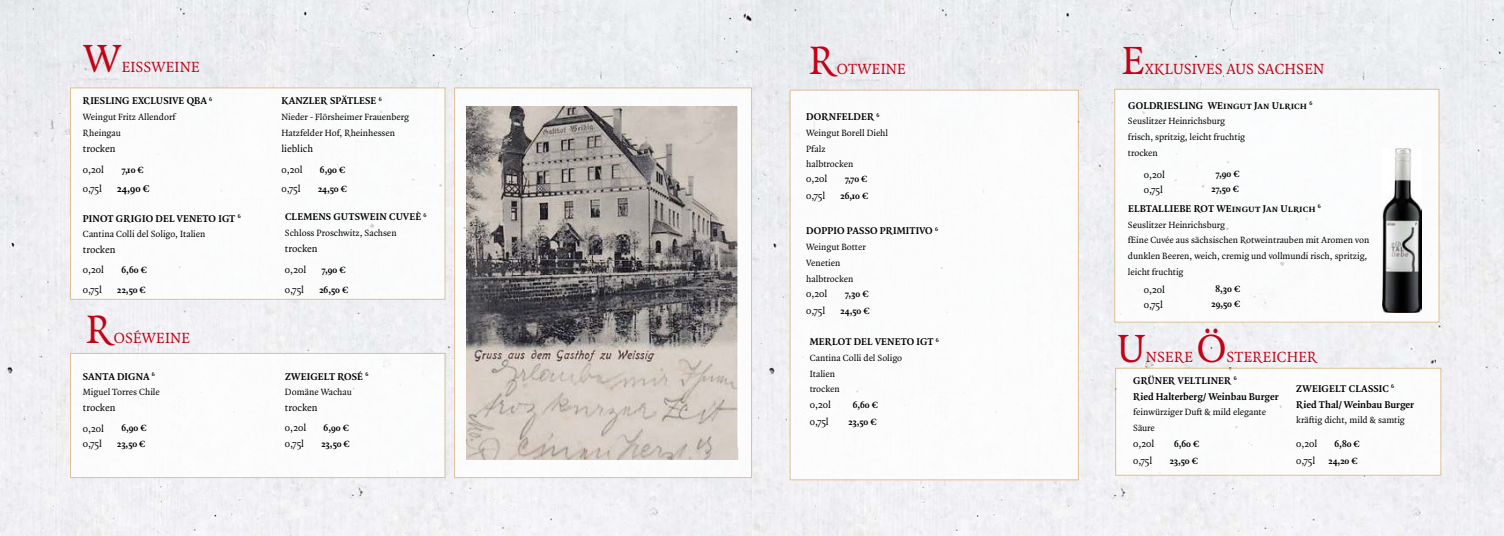
<style>
.page{position:relative;width:1504px;height:536px;background:#fff}
.page>*{position:absolute;margin:0;border:0;box-sizing:border-box;transform-origin:0 0}
.t1{font:42px "Quadraat Pro";color:#c00418}
.t2{font:15.75px "Quadraat Pro";letter-spacing:.01em;color:#c00418}
.t3{font:700 10.5px/15.8px "Quadraat Pro";letter-spacing:.01em;color:#000}
.t4{font:10.5px "Quadraat Pro";color:#000}
.t5{font:9.62px/15.8px "Quadraat Pro";color:#000}
.t6{font:700 9.62px "Quadraat Pro";letter-spacing:-.01em;color:#000}
.s1{font-weight:400;font-size:10.5px}
</style>
<div class="page">
<img style="left:0;top:0;width:1503px;height:536px">
<div style="left:454px;top:87px;width:298px;height:391px;background:#fff;border:1px solid #d9b57c"></div>
<div style="left:70px;top:87px;width:375px;height:213px;background:#fff;border:1px solid #d9b57c"></div>
<div style="left:70px;top:353px;width:375px;height:125px;background:#fff;border:1px solid #d9b57c"></div>
<div style="left:789px;top:90px;width:289px;height:390px;background:#fff"></div>
<div style="left:1114px;top:89px;width:325px;height:233px;background:#fff;border:1px solid #d9b57c"></div>
<div style="left:1115px;top:368px;width:325px;height:107px;background:#fff;border:1px solid #d9b57c"></div>
<img style="left:467px;top:106px;width:272px;height:353px">
<img style="left:1382px;top:148px;width:39px;height:164px">
<h1 class="t1" style="left:84px;top:30px;width:39px">W</h1>
<h2 class="t2" style="left:122px;top:56px;width:79px">EISSWEINE</h2>
<p class="t3" style="left:83px;top:93px;width:131px">RIESLING EXCLUSIVE QBA <sup>6</sup></p>
<p class="t5" style="left:83px;top:109px;width:95px">Weingut Fritz Allendorf<br>Rheingau</p>
<p class="t4" style="left:83px;top:141px;width:34px">trocken</p>
<p class="t3" style="left:281px;top:93px;width:102px">KANZLER SPÄTLESE <sup>6</sup></p>
<p class="t5" style="left:281px;top:109px;width:129px">Nieder - Flörsheimer Frauenberg<br>Hatzfelder Hof, Rheinhessen</p>
<p class="t4" style="left:281px;top:141px;width:33px">lieblich</p>
<p class="t4" style="left:83px;top:162px;width:23px">0,20l</p>
<p class="t6" style="left:121px;top:163px;width:24px">7,10 €</p>
<p class="t4" style="left:281px;top:162px;width:23px">0,20l</p>
<p class="t6" style="left:320px;top:163px;width:27px">6,90 €</p>
<p class="t4" style="left:83px;top:181px;width:21px">0,75l</p>
<p class="t3" style="left:117px;top:180px;width:34px">24,90 €</p>
<p class="t4" style="left:281px;top:181px;width:21px">0,75l</p>
<p class="t6" style="left:318px;top:182px;width:31px">24,50 €</p>
<p class="t3" style="left:83px;top:210px;width:159px">PINOT GRIGIO DEL VENETO IGT <sup>6</sup></p>
<p class="t5" style="left:83px;top:226px;width:124px">Cantina Colli del Soligo, Italien</p>
<p class="t4" style="left:83px;top:242px;width:34px">trocken</p>
<p class="t3" style="left:285px;top:209px;width:143px">CLEMENS GUTSWEIN CUVEÈ <sup>6</sup></p>
<p class="t5" style="left:285px;top:225px;width:113px">Schloss Proschwitz, Sachsen</p>
<p class="t4" style="left:285px;top:241px;width:34px">trocken</p>
<p class="t4" style="left:83px;top:262px;width:23px">0,20l</p>
<p class="t6" style="left:122px;top:263px;width:27px">6,60 €</p>
<p class="t4" style="left:285px;top:262px;width:23px">0,20l</p>
<p class="t6" style="left:321px;top:263px;width:26px">7,90 €</p>
<p class="t4" style="left:83px;top:282px;width:21px">0,75l</p>
<p class="t6" style="left:117px;top:283px;width:30px">22,50 €</p>
<p class="t4" style="left:285px;top:282px;width:21px">0,75l</p>
<p class="t6" style="left:319px;top:283px;width:30px">26,50 €</p>
<h1 class="t1" style="left:86px;top:301px;width:29px">R</h1>
<h2 class="t2" style="left:114px;top:327px;width:78px">OSÉWEINE</h2>
<p class="t3" style="left:83px;top:368px;width:73px">SANTA DIGNA <sup>6</sup></p>
<p class="t5" style="left:83px;top:384px;width:78px">Miguel Torres Chile</p>
<p class="t4" style="left:83px;top:400px;width:34px">trocken</p>
<p class="t3" style="left:285px;top:368px;width:85px">ZWEIGELT ROSÉ <sup>6</sup></p>
<p class="t5" style="left:285px;top:384px;width:68px">Domäne Wachau</p>
<p class="t4" style="left:285px;top:400px;width:34px">trocken</p>
<p class="t4" style="left:83px;top:421px;width:23px">0,20l</p>
<p class="t6" style="left:121px;top:422px;width:27px">6,90 €</p>
<p class="t4" style="left:285px;top:421px;width:23px">0,20l</p>
<p class="t6" style="left:323px;top:422px;width:27px">6,90 €</p>
<p class="t4" style="left:83px;top:436px;width:21px">0,75l</p>
<p class="t6" style="left:117px;top:437px;width:30px">23,50 €</p>
<p class="t4" style="left:285px;top:436px;width:21px">0,75l</p>
<p class="t6" style="left:321px;top:437px;width:30px">23,50 €</p>
<h1 class="t1" style="left:809px;top:32px;width:29px">R</h1>
<h2 class="t2" style="left:836px;top:58px;width:70px">OTWEINE</h2>
<p class="t3" style="left:806px;top:109px;width:75px">DORNFELDER <sup>6</sup></p>
<p class="t5" style="left:806px;top:125px;width:83px">Weingut Borell Diehl<br>Pfalz<br>halbtrocken</p>
<p class="t4" style="left:806px;top:172px;width:23px">0,20l</p>
<p class="t6" style="left:844px;top:173px;width:24px">7,70 €</p>
<p class="t4" style="left:806px;top:188px;width:21px">0,75l</p>
<p class="t6" style="left:840px;top:189px;width:29px">26,10 €</p>
<p class="t3" style="left:806px;top:223px;width:133px">DOPPIO PASSO PRIMITIVO <sup>6</sup></p>
<p class="t5" style="left:806px;top:239px;width:61px">Weingut Botter<br>Venetien halbtrocken</p>
<p class="t4" style="left:806px;top:286px;width:23px">0,20l</p>
<p class="t6" style="left:844px;top:287px;width:25px">7,30 €</p>
<p class="t4" style="left:806px;top:303px;width:21px">0,75l</p>
<p class="t6" style="left:840px;top:304px;width:31px">24,50 €</p>
<p class="t3" style="left:809px;top:334px;width:131px">MERLOT DEL VENETO IGT <sup>6</sup></p>
<p class="t5" style="left:809px;top:350px;width:94px">Cantina Colli del Soligo<br>Italien<br>trocken</p>
<p class="t4" style="left:809px;top:397px;width:23px">0,20l</p>
<p class="t6" style="left:852px;top:398px;width:27px">6,60 €</p>
<p class="t4" style="left:809px;top:415px;width:21px">0,75l</p>
<p class="t6" style="left:848px;top:416px;width:30px">23,50 €</p>
<h1 class="t1" style="left:1121px;top:32px;width:25px">E</h1>
<h2 class="t2" style="left:1144px;top:58px;width:181px">XKLUSIVES AUS SACHSEN</h2>
<p class="t3" style="left:1127px;top:97px;width:186px">GOLDRIESLING WEingut Jan Ulrich <sup>6</sup></p>
<p class="t5" style="left:1127px;top:113px;width:118px">Seuslitzer Heinrichsburg frisch, spritzig, leicht fruchtig trocken</p>
<p class="t4" style="left:1143px;top:167px;width:23px">0,20l</p>
<p class="t6" style="left:1215px;top:168px;width:26px">7,90 €</p>
<p class="t4" style="left:1143px;top:182px;width:21px">0,75l</p>
<p class="t6" style="left:1211px;top:183px;width:29px">27,50 €</p>
<p class="t3" style="left:1127px;top:200px;width:194px">ELBTALLIEBE ROT WEingut Jan Ulrich <sup>6</sup></p>
<p class="t5" style="left:1127px;top:216px;width:243px">Seuslitzer Heinrichsburg<br>fEine Cuvée aus sächsischen Rotweintrauben mit Aromen von dunklen Beeren, weich, cremig und vollmundi risch, spritzig, leicht fruchtig</p>
<p class="t4" style="left:1143px;top:282px;width:23px">0,20l</p>
<p class="t6" style="left:1215px;top:283px;width:26px">8,30 €</p>
<p class="t4" style="left:1143px;top:297px;width:21px">0,75l</p>
<p class="t6" style="left:1211px;top:298px;width:30px">29,50 €</p>
<h1 class="t1" style="left:1196px;top:320px;width:31px">Ö</h1>
<h1 class="t1" style="left:1117px;top:320px;width:30px">U</h1>
<h2 class="t2" style="left:1145px;top:346px;width:49px">NSERE</h2>
<h2 class="t2" style="left:1226px;top:346px;width:92px">STEREICHER</h2>
<p class="t3" style="left:1132px;top:372px;width:147px">GRÜNER VELTLINER <sup>6<br></sup>Ried Halterberg/ Weinbau Burger</p>
<p class="t5" style="left:1132px;top:404px;width:134px">feinwürziger Duft &amp; mild elegante<br>Säure</p>
<p class="t3" style="left:1295px;top:380px;width:119px">ZWEIGELT CLASSIC <sup>6<br></sup>Ried Thal/ Weinbau Burger</p>
<p class="t5" style="left:1295px;top:412px;width:110px">kräftig dicht, mild &amp; samtig</p>
<p class="t4" style="left:1132px;top:436px;width:23px">0,20l</p>
<p class="t6" style="left:1173px;top:437px;width:27px">6,60 €</p>
<p class="t4" style="left:1295px;top:436px;width:23px">0,20l</p>
<p class="t6" style="left:1334px;top:437px;width:27px">6,80 €</p>
<p class="t4" style="left:1132px;top:453px;width:21px">0,75l</p>
<p class="t6" style="left:1169px;top:454px;width:30px">23,50 €</p>
<p class="t6" style="left:1295px;top:454px;width:63px"><span class="s1">0,75l</span> 24,20 €</p>
</div>
